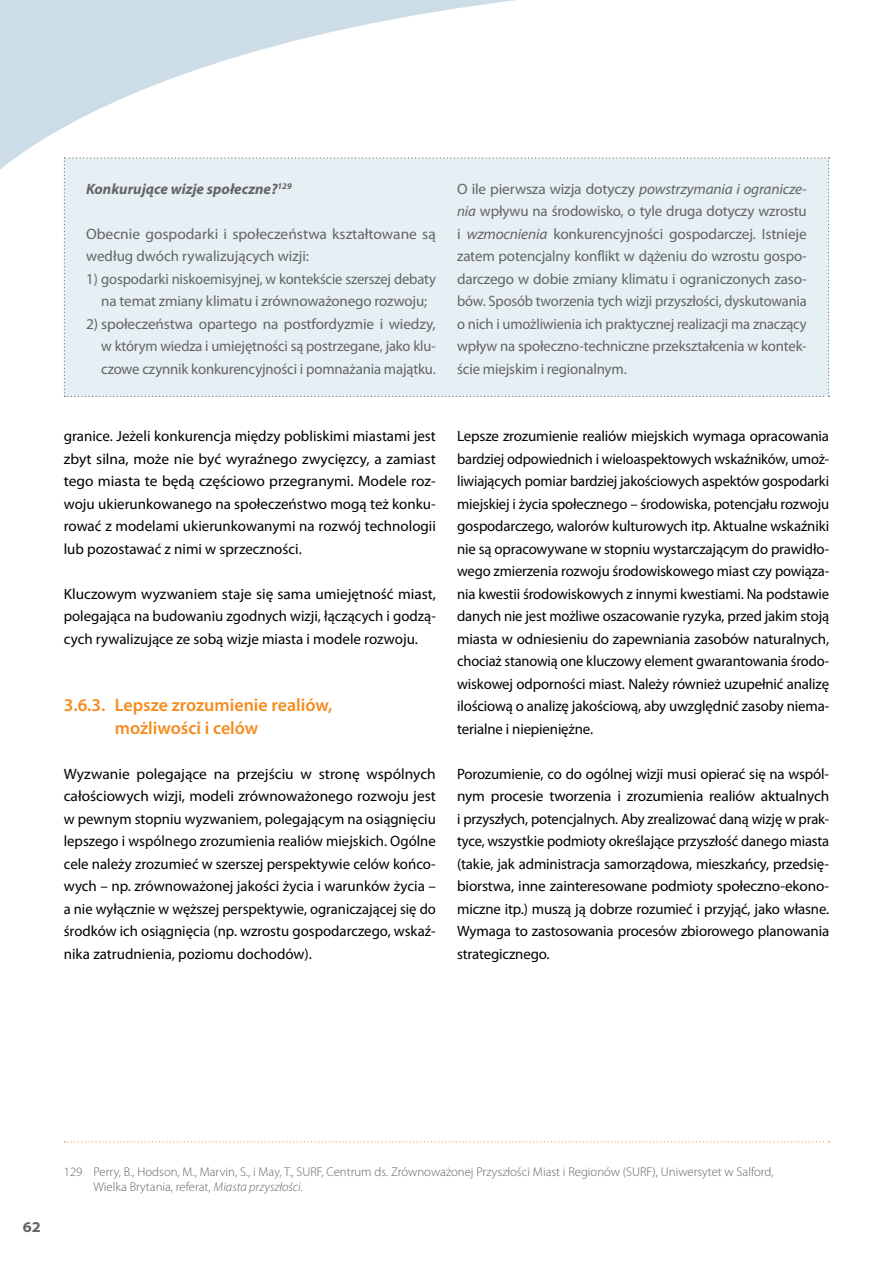
<style>
.page{position:relative;width:893px;height:1263px;background:#fff}
.page>*{position:absolute;margin:0;border:0;box-sizing:border-box;transform-origin:0 0}
.t1{font:600 18px/22.5px "Myriad Pro";color:#f68b1f}
.t2{font:15px/22.5px "Myriad Pro";letter-spacing:-.005em;color:#000;text-align:justify}
.t3{font:15px/22.5px "Myriad Pro";letter-spacing:-.01em;color:#636466;text-align:justify}
.t4{font:italic 700 15px "Myriad Pro";color:#636466}
.t5{font:700 semi-expanded 15px "Myriad Pro";color:#636466}
.t6{font:300 12.75px/14.2px "Myriad Pro";color:#636466}
.s1{font-style:italic}
</style>
<div class="page">
<svg style="left:0;top:0;width:516px;height:190px"></svg>
<svg style="left:64px;top:1141px;width:766px;height:1px"></svg>
<div style="left:64px;top:157px;width:766px;height:240px;background:#e6eff3"></div>
<p class="t4" style="left:86px;top:179px;width:207px">Konkurujące wizje społeczne?<sup>129</sup></p>
<p class="t3" style="left:86px;top:222px;width:351px">Obecnie gospodarki i społeczeństwa kształtowane są według dwóch rywalizujących wizji:</p>
<p class="t3" style="left:86px;top:267px;width:351px;text-align:center">1) gospodarki niskoemisyjnej, w kontekście szerszej debaty na temat zmiany klimatu i zrównoważonego rozwoju;</p>
<p class="t3" style="left:101px;top:312px;width:336px;text-indent:-15px">2) społeczeństwa opartego na postfordyzmie i wiedzy, w którym wiedza i umiejętności są postrzegane, jako klu&shy;czowe czynnik konkurencyjności i pomnażania majątku.</p>
<p class="t2" style="left:64px;top:425px;width:374px">granice. Jeżeli konkurencja między pobliskimi miastami jest zbyt silna, może nie być wyraźnego zwycięzcy, a zamiast tego miasta te będą częściowo przegranymi. Modele roz&shy;woju ukierunkowanego na społeczeństwo mogą też konku&shy;rować z modelami ukierunkowanymi na rozwój technologii lub pozostawać z nimi w sprzeczności.</p>
<p class="t2" style="left:64px;top:582px;width:374px">Kluczowym wyzwaniem staje się sama umiejętność miast, polegająca na budowaniu zgodnych wizji, łączących i godzą&shy;cych rywalizujące ze sobą wizje miasta i modele rozwoju.</p>
<p class="t1" style="left:115px;top:694px;width:219px;text-indent:-51px">3.6.3. Lepsze zrozumienie realiów, możliwości i celów</p>
<p class="t2" style="left:64px;top:762px;width:374px">Wyzwanie polegające na przejściu w stronę wspólnych całościowych wizji, modeli zrównoważonego rozwoju jest w pewnym stopniu wyzwaniem, polegającym na osiągnięciu lepszego i wspólnego zrozumienia realiów miejskich. Ogólne cele należy zrozumieć w szerszej perspektywie celów końco&shy;wych – np. zrównoważonej jakości życia i warunków życia – a nie wyłącznie w węższej perspektywie, ograniczającej się do środków ich osiągnięcia (np. wzrostu gospodarczego, wskaź&shy;nika zatrudnienia, poziomu dochodów).</p>
<p class="t3" style="left:457px;top:177px;width:351px">O ile pierwsza wizja dotyczy <span class="s1">powstrzymania i ogranicze&shy;nia</span> wpływu na środowisko, o tyle druga dotyczy wzrostu i <span class="s1">wzmocnienia</span> konkurencyjności gospodarczej. Istnieje zatem potencjalny konflikt w dążeniu do wzrostu gospo&shy;darczego w dobie zmiany klimatu i ograniczonych zaso&shy;bów. Sposób tworzenia tych wizji przyszłości, dyskutowania o nich i umożliwienia ich praktycznej realizacji ma znaczący wpływ na społeczno-techniczne przekształcenia w kontek&shy;ście miejskim i regionalnym.</p>
<p class="t2" style="left:457px;top:425px;width:374px">Lepsze zrozumienie realiów miejskich wymaga opracowania bardziej odpowiednich i wieloaspektowych wskaźników, umoż&shy;liwiających pomiar bardziej jakościowych aspektów gospodarki miejskiej i życia społecznego – środowiska, potencjału rozwoju gospodarczego, walorów kulturowych itp. Aktualne wskaźniki nie są opracowywane w stopniu wystarczającym do prawidło&shy;wego zmierzenia rozwoju środowiskowego miast czy powiąza&shy;nia kwestii środowiskowych z innymi kwestiami. Na podstawie danych nie jest możliwe oszacowanie ryzyka, przed jakim stoją miasta w odniesieniu do zapewniania zasobów naturalnych, chociaż stanowią one kluczowy element gwarantowania środo&shy;wiskowej odporności miast. Należy również uzupełnić analizę ilościową o analizę jakościową, aby uwzględnić zasoby niema&shy;terialne i niepieniężne.</p>
<p class="t2" style="left:457px;top:762px;width:374px">Porozumienie, co do ogólnej wizji musi opierać się na wspól&shy;nym procesie tworzenia i zrozumienia realiów aktualnych i przyszłych, potencjalnych. Aby zrealizować daną wizję w prak&shy;tyce, wszystkie podmioty określające przyszłość danego miasta (takie, jak administracja samorządowa, mieszkańcy, przedsię&shy;biorstwa, inne zainteresowane podmioty społeczno-ekono&shy;miczne itp.) muszą ją dobrze rozumieć i przyjąć, jako własne.<br>Wymaga to zastosowania procesów zbiorowego planowania strategicznego.</p>
<p class="t5" style="left:23px;top:1218px;width:19px">62</p>
<p class="t6" style="left:94px;top:1165px;width:681px;text-indent:-30px">129 Perry, B., Hodson, M., Marvin, S., i May, T., SURF, Centrum ds. Zrównoważonej Przyszłości Miast i Regionów (SURF), Uniwersytet w Salford,<br>Wielka Brytania, referat, <span class="s1">Miasta przyszłości</span>.</p>
</div>
